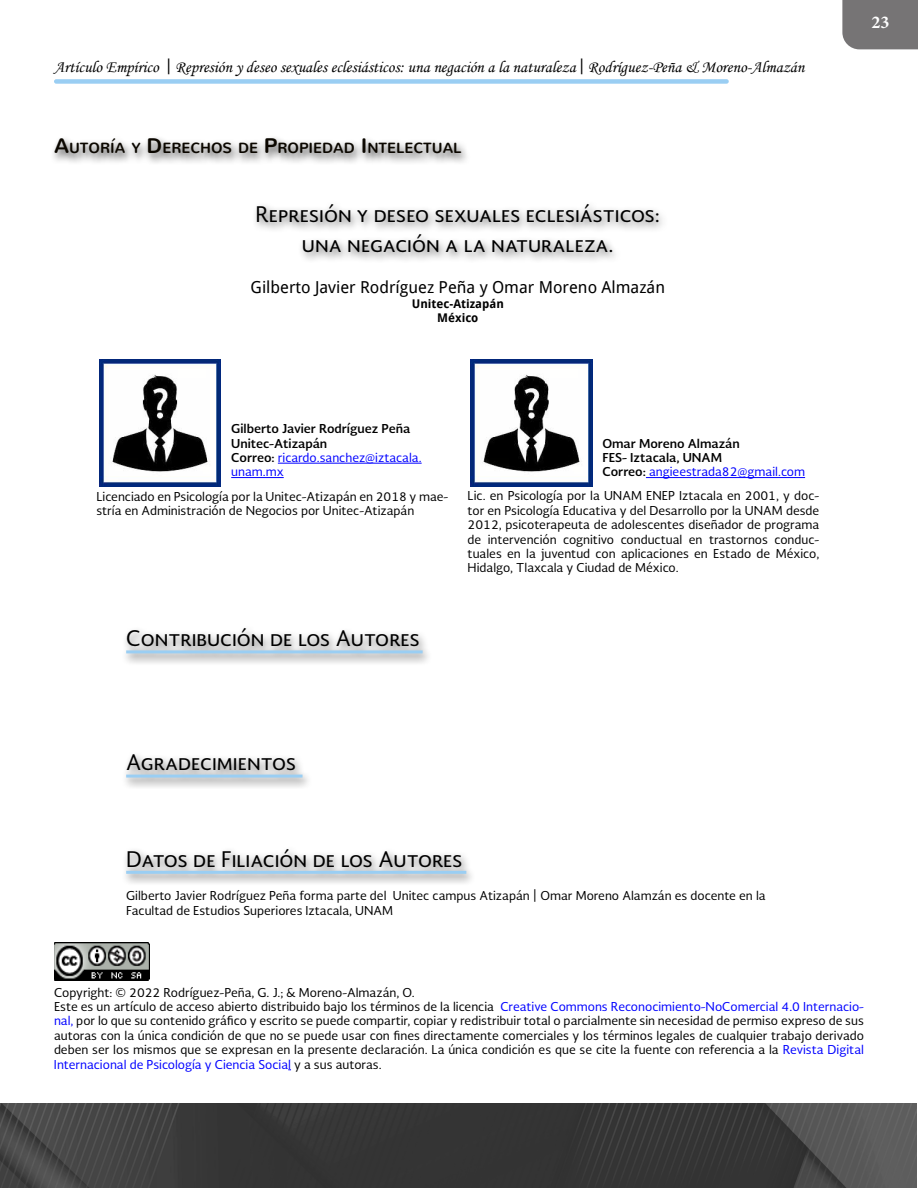
<style>
.page{position:relative;width:918px;height:1188px;background:#fff}
.page>*{position:absolute;margin:0;border:0;box-sizing:border-box;transform-origin:0 0}
.t1{font:21px/30px "Soberana Sans";color:#000;text-align:center}
.t2{font:700 18px "Minion Pro";color:#fff}
.t3{font:16.5px "Monotype Corsiva";color:#000}
.t4{font:16.5px "Droid Sans";color:#000}
.t5{font:700 14.7px "Nunito";color:#0b0700}
.t6{font:12px/14.4px "Soberana Sans";color:#000}
.t7{font:700 12px/14.4px "Soberana Sans";color:#000}
.t8{font:700 12px/14.4px "Droid Sans";color:#000;text-align:center}
.s1{font-family:"Soberana Sans";font-size:15px}
.s2{font-size:21px}
.s3{font-weight:400;color:#00f}
.s4{color:#00f}
</style>
<div class="page">
<div style="left:120px;top:624px;width:313px;height:41px;background:#000;opacity:.6"></div>
<hr style="left:126px;top:650px;width:297px;height:3px;background:#9acef3">
<div style="left:120px;top:751px;width:192px;height:38px;background:#000;opacity:.6"></div>
<hr style="left:126px;top:775px;width:177px;height:3px;background:#9acef3">
<div style="left:120px;top:845px;width:356px;height:41px;background:#000;opacity:.6"></div>
<hr style="left:126px;top:871px;width:340px;height:3px;background:#9acef3">
<div style="left:252px;top:200px;width:416px;height:63px;background:#000;opacity:.6"></div>
<div style="left:49px;top:134px;width:422px;height:31px;background:#000;opacity:.75"></div>
<img style="left:54px;top:943px;width:96px;height:38px">
<img style="left:99px;top:359px;width:122px;height:128px">
<hr style="left:278px;top:463px;width:144px;height:1px;background:#00f">
<hr style="left:231px;top:477px;width:53px;height:1px;background:#00f">
<img style="left:471px;top:359px;width:121px;height:128px">
<hr style="left:646px;top:477px;width:159px;height:1px;background:#00f">
<div style="left:54px;top:79px;width:675px;height:5px;background:#9acef3;border-radius:2px"></div>
<img style="left:0;top:1103px;width:917px;height:85px">
<div style="left:842px;top:0;width:76px;height:49px;background:#767475"></div>
<h3 class="t3" style="left:54px;top:57px;width:752px">Artículo Empírico <span class="s1">|</span> Represión y deseo sexuales eclesiásticos: una negación a la naturaleza <span class="s1">|</span> Rodríguez-Peña &amp; Moreno-Almazán</h3>
<p class="t5" style="left:54px;top:135px;width:280px"><span class="s2">A</span>UTORÍA Y <span class="s2">D</span>ERECHOS DE <span class="s2">P</span>ROPIEDAD</p>
<p class="t5" style="left:361px;top:135px;width:102px"><span class="s2">I</span> NTELECTUAL</p>
<h1 class="t1" style="left:256px;top:198px;width:406px">Represión y deseo sexuales eclesiásticos: una negación a la naturaleza.</h1>
<h3 class="t4" style="left:251px;top:276px;width:416px">Gilberto Javier Rodríguez Peña y Omar Moreno Almazán</h3>
<p class="t8" style="left:412px;top:296px;width:94px">Unitec-Atizapán<br>México</p>
<p class="t7" style="left:231px;top:421px;width:192px">Gilberto Javier Rodríguez Peña<br>Unitec-Atizapán<br>Correo: <span class="s3">ricardo.sanchez@iztacala. unam.mx</span></p>
<p class="t6" style="left:96px;top:489px;width:353px">Licenciado en Psicología por la Unitec-Atizapán en 2018 y mae&shy;stría en Administración de Negocios por Unitec-Atizapán</p>
<p class="t7" style="left:602px;top:435px;width:204px">Omar Moreno Almazán<br>FES- Iztacala, UNAM<br>Correo: <span class="s3">angieestrada82@gmail.com</span></p>
<p class="t6" style="left:468px;top:488px;width:353px;text-align:justify">Lic. en Psicología por la UNAM ENEP Iztacala en 2001, y doc&shy;tor en Psicología Educativa y del Desarrollo por la UNAM desde 2012, psicoterapeuta de adolescentes diseñador de programa de intervención cognitivo conductual en trastornos conduc&shy;tuales en la juventud con aplicaciones en Estado de México, Hidalgo, Tlaxcala y Ciudad de México.</p>
<h1 class="t1" style="left:126px;top:623px;width:295px">Contribución de los Autores</h1>
<h2 class="t2" style="left:872px;top:10px;width:19px">23</h2>
<h1 class="t1" style="left:126px;top:747px;width:171px">Agradecimientos</h1>
<h1 class="t1" style="left:126px;top:843px;width:338px">Datos de Filiación de los Autores</h1>
<p class="t6" style="left:126px;top:888px;width:641px">Gilberto Javier Rodríguez Peña forma parte del Unitec campus Atizapán | Omar Moreno Alamzán es docente en la<br>Facultad de Estudios Superiores Iztacala, UNAM</p>
<p class="t6" style="left:54px;top:985px;width:812px">Copyright: © 2022 Rodríguez-Peña, G. J.; &amp; Moreno-Almazán, O.<br>Este es un artículo de acceso abierto distribuido bajo los términos de la licencia <span class="s4">Creative Commons Reconocimiento-NoComercial 4.0 Internacio&shy;nal,</span> por lo que su contenido gráfico y escrito se puede compartir, copiar y redistribuir total o parcialmente sin necesidad de permiso expreso de sus autoras con la única condición de que no se puede usar con fines directamente comerciales y los términos legales de cualquier trabajo derivado deben ser los mismos que se expresan en la presente declaración. La única condición es que se cite la fuente con referencia a la <span class="s4">Revista Digital Internacional de Psicología y Ciencia Social</span> y a sus autoras.</p>
</div>
